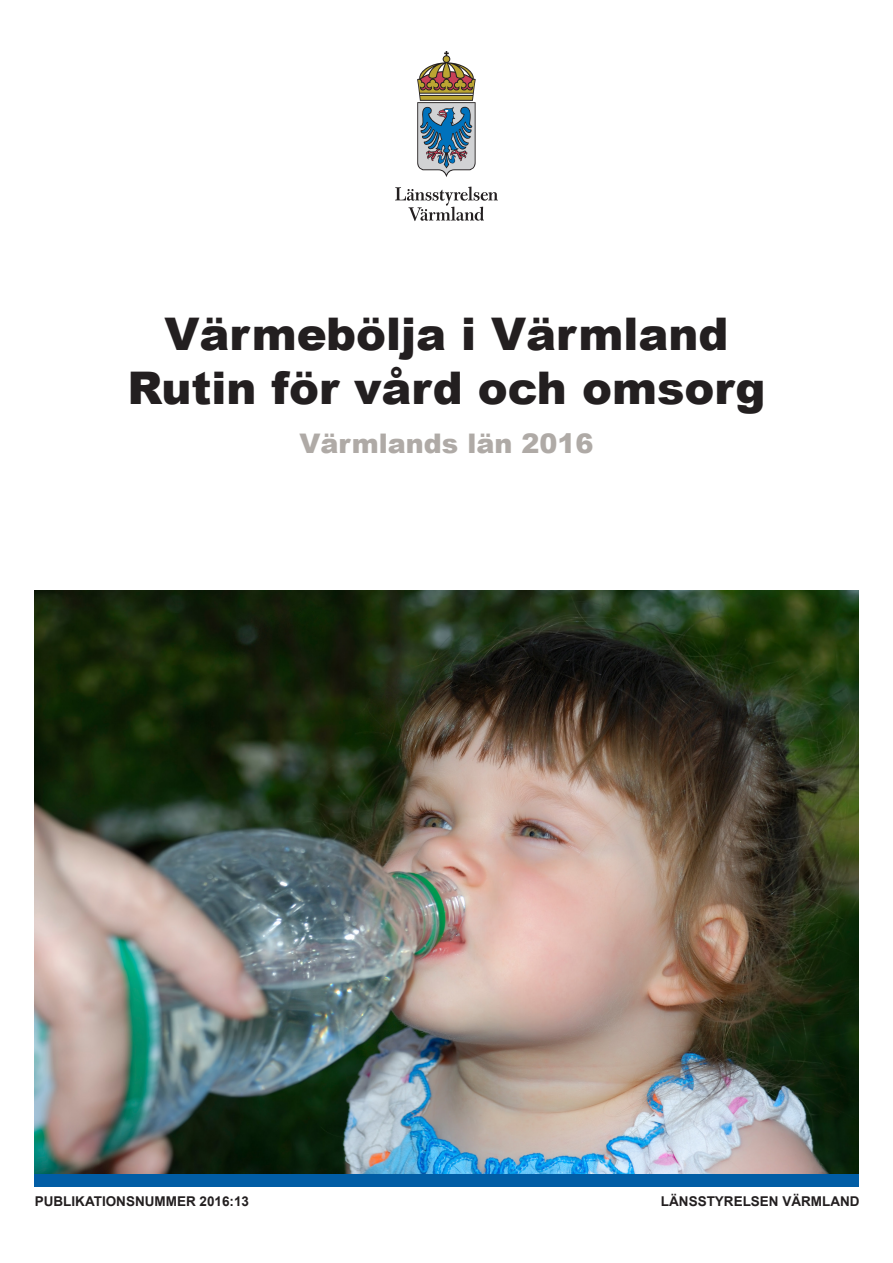
<style>
.page{position:relative;width:893px;height:1263px;background:#fff}
.page>*{position:absolute;margin:0;border:0;box-sizing:border-box;transform-origin:0 0}
.Rubrik_30p{font:900 45px/54px "Arial";color:#231f20;text-align:center}
.Underrubrik_grå{font:900 27px "Arial";color:#afaaa6}
.t1{font:700 13.5px "Arial";color:#231f20}
</style>
<div class="page">
<div style="left:34px;top:1174px;width:825px;height:13px;background:#015da5"></div>
<svg style="left:417px;top:51px;width:59px;height:126px"></svg>
<svg style="left:395px;top:187px;width:103px;height:34px"></svg>
<img style="left:34px;top:590px;width:825px;height:583px">
<p class="Rubrik_30p" style="left:127px;top:306px;width:640px">Värmebölja i Värmland<br>Rutin för vård och omsorg</p>
<p class="Underrubrik_grå" style="left:300px;top:424px;width:295px">Värmlands län 2016</p>
<p class="t1" style="left:35px;top:1192px;width:216px">PUBLIKATIONSNUMMER 2016:13</p>
<p class="t1" style="left:661px;top:1192px;width:200px">LÄNSSTYRELSEN VÄRMLAND</p>
</div>
